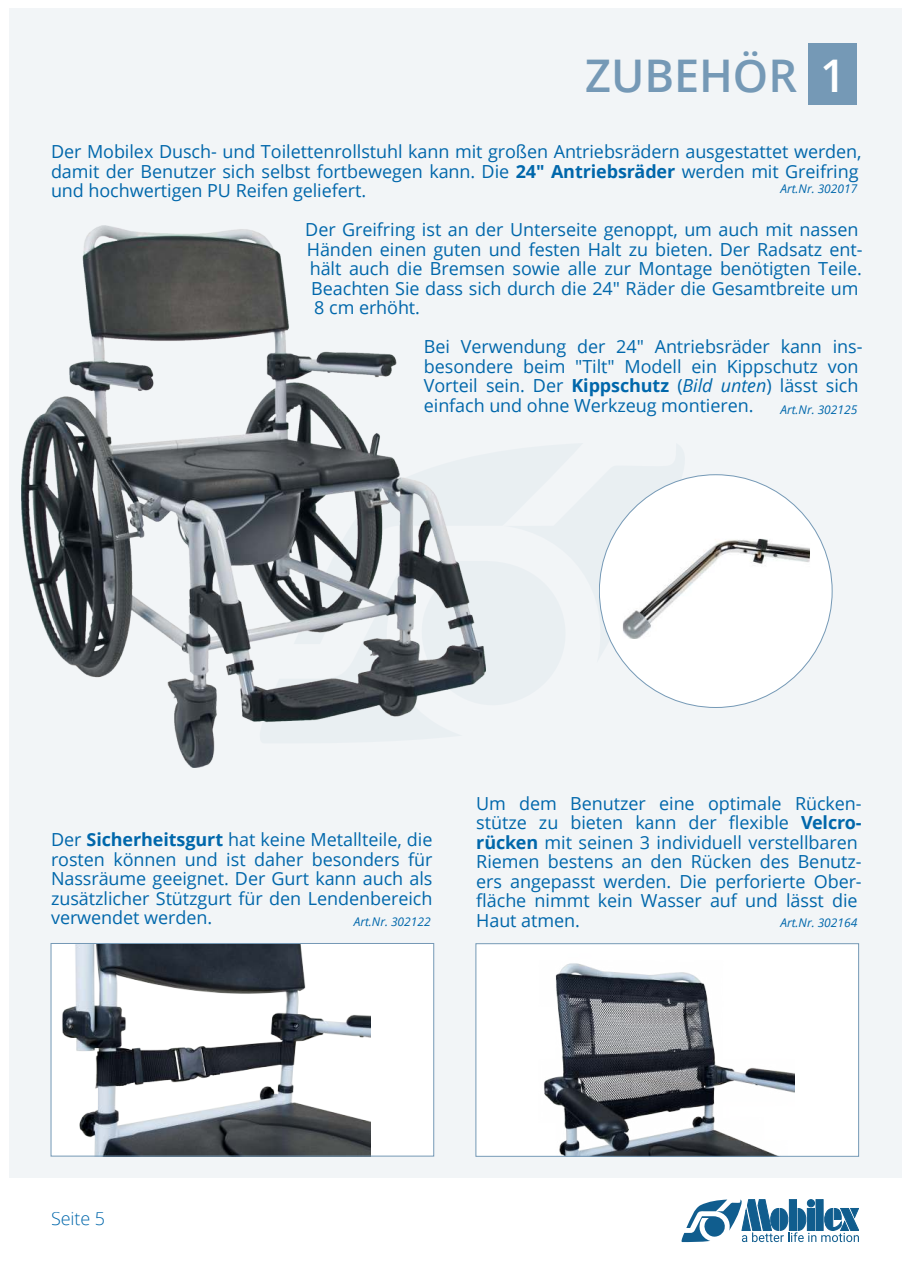
<style>
.page{position:relative;width:910px;height:1280px;background:#fff}
.page>*{position:absolute;margin:0;border:0;box-sizing:border-box;transform-origin:0 0}
.t1{font:600 45px "Open Sans";color:#7599b6}
.t2{font:18px/19.5px "Open Sans";letter-spacing:-.005em;color:#0067ab}
.t3{font:300 18px "Open Sans";letter-spacing:-.005em;color:#0067ab}
.t4{font:italic 12px "Open Sans";color:#0067ab}
.s1{color:#fff}
.s2{font-weight:700}
.s3{font-style:italic}
</style>
<div class="page">
<div style="left:9px;top:9px;width:892px;height:1169px;background:#f2f5f7"></div>
<svg style="left:681px;top:1199px;width:178px;height:43px"></svg>
<div style="left:476px;top:944px;width:383px;height:212px;background:#fff"></div>
<img style="left:544px;top:963px;width:251px;height:191px">
<div style="left:51px;top:943px;width:383px;height:213px;background:#fff"></div>
<img style="left:62px;top:945px;width:308px;height:209px">
<div style="left:51px;top:943px;width:383px;height:213px;border:1px solid #7599b6"></div>
<img style="left:21px;top:225px;width:464px;height:542px">
<div style="left:599px;top:475px;width:233px;height:232px;background:#fff;border-radius:50%"></div>
<img style="left:624px;top:540px;width:184px;height:98px">
<div style="left:808px;top:44px;width:49px;height:61px;background:#7599b6"></div>
<h1 class="t1" style="left:585px;top:45px;width:262px">ZUBEHÖR <span class="s1">1</span></h1>
<p class="t2" style="left:51px;top:142px;width:812px">Der Mobilex Dusch- und Toilettenrollstuhl kann mit großen Antriebsrädern ausgestattet werden, damit der Benutzer sich selbst fortbewegen kann. Die <span class="s2">24" Antriebsräder</span> werden mit Greifring und hochwertigen PU Reifen geliefert.</p>
<p class="t2" style="left:305px;top:220px;width:555px">Der Greifring ist an der Unterseite genoppt, um auch mit nassen</p>
<p class="t2" style="left:307px;top:239px;width:557px">Händen einen guten und festen Halt zu bieten. Der Radsatz ent -</p>
<p class="t2" style="left:310px;top:259px;width:554px">hält auch die Bremsen sowie alle zur Montage benötigten Teile.</p>
<p class="t2" style="left:311px;top:278px;width:549px">Beachten Sie dass sich durch die 24" Räder die Gesamtbreite um</p>
<p class="t2" style="left:314px;top:298px;width:107px">8 cm erhöht.</p>
<p class="t2" style="left:424px;top:337px;width:440px">Bei Verwendung der 24" Antriebsräder kann ins - besondere beim "Tilt" Modell ein Kippschutz von Vor teil sein. Der <span class="s2">Kippschutz</span> (<span class="s3">Bild unten</span>) lässt sich einfach und ohne Werkzeug montieren.</p>
<p class="t4" style="left:781px;top:180px;width:78px">Art.Nr. 302017</p>
<p class="t4" style="left:781px;top:401px;width:78px">Art.Nr. 302125</p>
<p class="t2" style="left:476px;top:793px;width:387px">Um dem Benutzer eine optimale Rücken - stütze zu bieten kann der flexible <span class="s2">Velcro - rücken</span> mit seinen 3 individuell verstellbaren Riemen bestens an den Rücken des Benutz - ers angepasst werden. Die perforierte Ober - fläche nimmt kein Wasser auf und lässt die Haut atmen.</p>
<p class="t2" style="left:51px;top:829px;width:383px;text-align:justify">Der <span class="s2">Sicherheitsgurt</span> hat keine Metallteile, die rosten können und ist daher besonders für Nassräume geeignet. Der Gurt kann auch als zusätzlicher Stützgurt für den Lendenbereich verwendet werden.</p>
<p class="t4" style="left:354px;top:913px;width:78px">Art.Nr. 302122</p>
<p class="t4" style="left:781px;top:915px;width:78px">Art.Nr. 302164</p>
<p class="t3" style="left:51px;top:1206px;width:56px">Seite 5</p>
</div>
